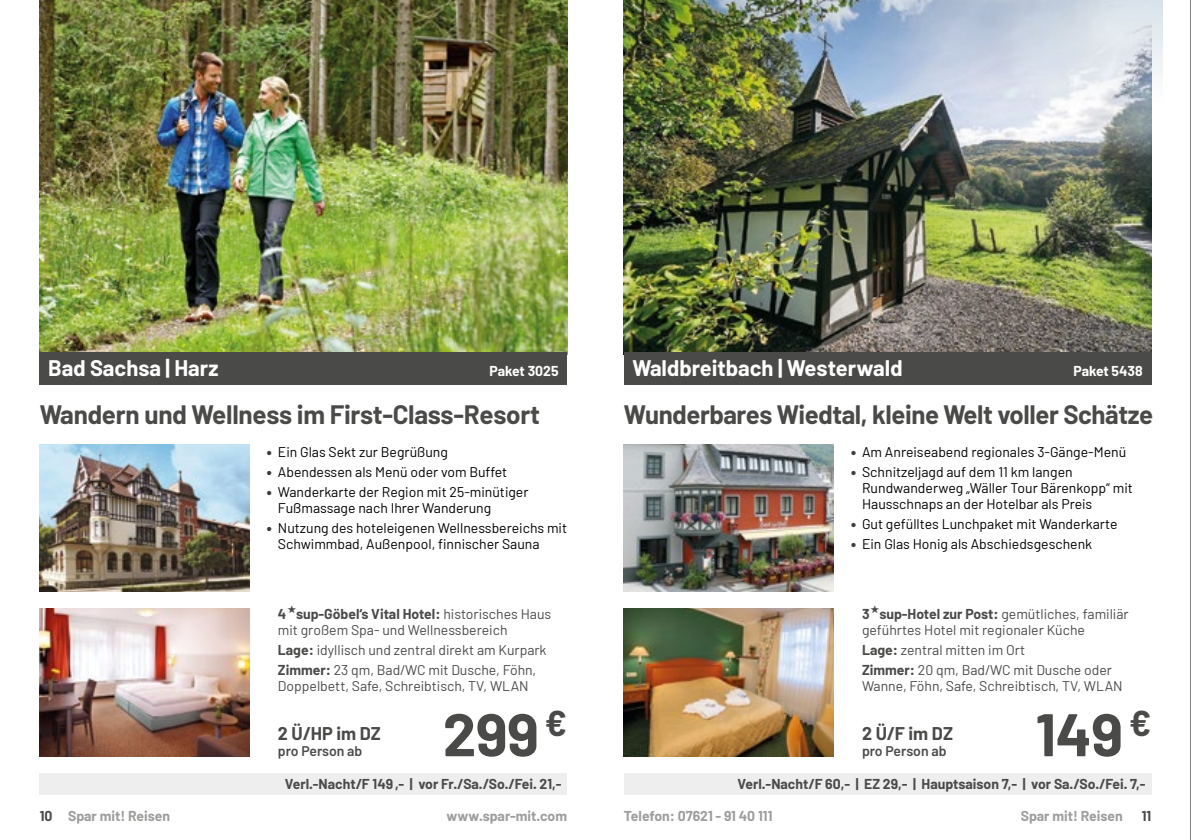
<style>
.page{position:relative;width:1191px;height:840px;background:#fff}
.page>*{position:absolute;margin:0;border:0;box-sizing:border-box;transform-origin:0 0}
.t1{font:700 60px "Barlow";letter-spacing:-.01em;color:#4a4a49}
.t2{font:700 26px "Barlow";letter-spacing:-.015em;color:#4a4a49}
.t3{font:700 22px "Barlow";color:#fff}
.t4{font:700 18px "Barlow";color:#4a4a49}
.t5{font:14px/16px "Barlow";color:#000}
.t6{font:14px/16px "Barlow";color:#4a4a49}
.t7{font:700 14px "Barlow";color:#4a4a49}
.t8{font:700 14px "Barlow";color:#9d9d9c}
.t9{font:600 14px "Barlow";color:#4a4a49}
.t10{font:700 14px "Barlow";color:#fff}
.s1{font-size:18.2px;color:#3c3c3b}
.s2{font-weight:700}
.s3{color:#4a4a49}
</style>
<div class="page">
<img style="left:40px;top:0;width:527px;height:352px">
<img style="left:40px;top:444px;width:209px;height:147px">
<img style="left:40px;top:608px;width:209px;height:148px">
<div style="left:40px;top:352px;width:527px;height:32px;background:#4a4a49"></div>
<div style="left:40px;top:773px;width:527px;height:21px;background:#eee"></div>
<img style="left:624px;top:0;width:527px;height:352px">
<img style="left:624px;top:444px;width:209px;height:147px">
<img style="left:624px;top:608px;width:209px;height:148px">
<div style="left:624px;top:352px;width:527px;height:32px;background:#4a4a49"></div>
<div style="left:624px;top:773px;width:527px;height:21px;background:#eee"></div>
<img style="left:635px;top:0;width:527px;height:104px">
<hr style="left:1190px;top:0;width:1px;height:839px;background:#000">
<h3 class="t3" style="left:48px;top:354px;width:172px">Bad Sachsa | Harz</h3>
<p class="t10" style="left:489px;top:362px;width:71px">Paket 3025</p>
<h2 class="t2" style="left:40px;top:398px;width:502px">Wandern und Wellness im First-Class-Resort</h2>
<p class="t5" style="left:266px;top:443px;width:183px"><span class="s1">•</span> Ein Glas Sekt zur Begrüßung</p>
<p class="t5" style="left:266px;top:463px;width:242px"><span class="s1">•</span> Abendessen als Menü oder vom Buffet</p>
<p class="t5" style="left:278px;top:483px;width:252px;text-indent:-11px"><span class="s1">•</span> Wanderkarte der Region mit 25-minütiger<br>Fußmassage nach Ihrer Wanderung</p>
<p class="t5" style="left:278px;top:519px;width:291px;text-indent:-11px"><span class="s1">•</span> Nutzung des hoteleigenen Wellnessbereichs mit<br>Schwimmbad, Außenpool, finnischer Sauna</p>
<p class="t6" style="left:278px;top:605px;width:275px"><span class="s2">4 sup-Göbel‘s Vital Hotel:</span> historisches Haus mit großem Spa- und Wellnessbereich</p>
<p class="t6" style="left:278px;top:638px;width:270px;line-height:20px"><span class="s2">Lage:</span> idyllisch und zentral direkt am Kurpark<br><span class="s2">Zimmer:</span> 23 qm, Bad/WC mit Dusche, Föhn,</p>
<p class="t6" style="left:278px;top:676px;width:252px">Doppelbett, Safe, Schreibtisch, TV, WLAN</p>
<p class="t4" style="left:278px;top:722px;width:104px">2 Ü/HP im DZ</p>
<p class="t9" style="left:278px;top:742px;width:86px">pro Person ab</p>
<h1 class="t1" style="left:443px;top:697px;width:126px">299 <sup>€</sup></h1>
<p class="t7" style="left:285px;top:774px;width:278px">Verl.-Nacht/F 149,- | vor Fr./Sa./So./Fei. 21,-</p>
<h3 class="t3" style="left:632px;top:354px;width:272px">Waldbreitbach | Westerwald</h3>
<p class="t10" style="left:1073px;top:362px;width:71px">Paket 5438</p>
<h2 class="t2" style="left:624px;top:398px;width:531px">Wunderbares Wiedtal, kleine Welt voller Schätze</h2>
<p class="t5" style="left:850px;top:443px;width:277px"><span class="s1">•</span> Am Anreiseabend regionales 3-Gänge-Menü</p>
<p class="t5" style="left:862px;top:463px;width:272px;text-indent:-11px"><span class="s1">•</span> Schnitzeljagd auf dem 11 km langen<br>Rundwanderweg „Wäller Tour Bärenkopp“ mit<br>Hausschnaps an der Hotelbar als Preis</p>
<p class="t5" style="left:850px;top:515px;width:268px"><span class="s1">•</span> Gut gefülltes Lunchpaket mit Wanderkarte</p>
<p class="t5" style="left:850px;top:535px;width:243px"><span class="s1">•</span> Ein Glas Honig als Abschiedsgeschenk</p>
<p class="t6" style="left:862px;top:605px;width:268px"><span class="s2">3 sup-Hotel zur Post:</span> gemütliches, familiär geführtes Hotel mit regionaler Küche</p>
<p class="t6" style="left:862px;top:638px;width:251px;line-height:20px"><span class="s2">Lage:</span> zentral mitten im Ort<br><span class="s2">Zimmer:</span> 20 qm, Bad/WC mit Dusche oder</p>
<p class="t6" style="left:862px;top:676px;width:262px">Wanne, Föhn, Safe, Schreibtisch, TV, WLAN</p>
<p class="t4" style="left:862px;top:722px;width:92px">2 Ü/F im DZ</p>
<p class="t9" style="left:862px;top:742px;width:86px">pro Person ab</p>
<h1 class="t1" style="left:1035px;top:697px;width:117px">149 <sup>€</sup></h1>
<p class="t7" style="left:737px;top:774px;width:409px">Verl.-Nacht/F 60,- | EZ 29,- | Hauptsaison 7,- | vor Sa./So./Fei. 7,-</p>
<p class="t8" style="left:40px;top:807px;width:132px"><span class="s3">10</span> Spar mit! Reisen</p>
<p class="t8" style="left:446px;top:807px;width:122px">www.spar-mit.com</p>
<p class="t8" style="left:624px;top:807px;width:150px">Telefon: 07621 - 91 40 111</p>
<p class="t8" style="left:1020px;top:807px;width:104px">Spar mit! Reisen</p>
<p class="t7" style="left:1141px;top:807px;width:11px">11</p>
</div>
